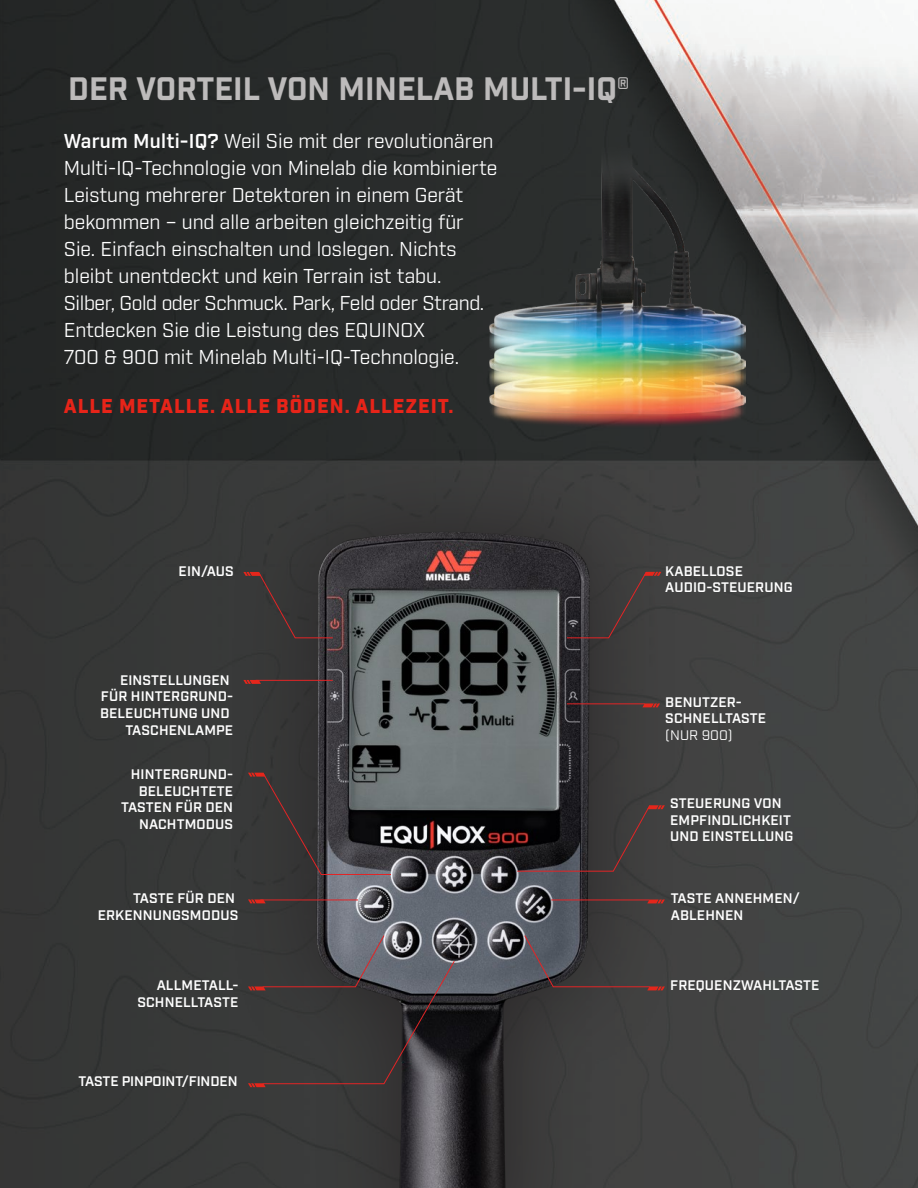
<style>
.page{position:relative;width:918px;height:1188px;background:#fff}
.page>*{position:absolute;margin:0;border:0;box-sizing:border-box;transform-origin:0 0}
.t1{font:700 31.5px "Industry";color:#bdbbbb}
.t2{font:19.5px/27px "Industry";color:#fff}
.t3{font:19.5px "Industry";letter-spacing:-.02em;color:#fff}
.t4{font:900 19.5px "Industry";letter-spacing:.05em;color:#e72419}
.t5{font:600 13.8px/16.6px "Industry";letter-spacing:.01em;color:#fff;text-align:right}
.s1{font-weight:600}
.s2{font-weight:400}
</style>
<div class="page">
<img style="left:0;top:0;width:918px;height:1188px">
<img style="left:489px;top:140px;width:257px;height:288px">
<div style="left:227px;top:443px;width:453px;height:745px;background:#231f20;opacity:.75"></div>
<img style="left:310px;top:520px;width:291px;height:668px">
<svg style="left:566px;top:571px;width:95px;height:68px;background:#3e3839"></svg>
<hr style="left:567px;top:703px;width:78px;height:1px;background:#e32425">
<hr style="left:256px;top:680px;width:77px;height:1px;background:#e32425">
<hr style="left:260px;top:899px;width:98px;height:1px;background:#e32425">
<hr style="left:551px;top:899px;width:99px;height:1px;background:#e32425">
<svg style="left:642px;top:703px;width:18px;height:4px"></svg>
<svg style="left:516px;top:804px;width:149px;height:68px;background:#322d2f"></svg>
<svg style="left:647px;top:900px;width:18px;height:3px"></svg>
<svg style="left:523px;top:934px;width:142px;height:56px;background:#464346"></svg>
<svg style="left:248px;top:934px;width:208px;height:153px;background:#434043"></svg>
<svg style="left:248px;top:899px;width:18px;height:4px"></svg>
<svg style="left:248px;top:772px;width:144px;height:103px;background:#403e40"></svg>
<svg style="left:243px;top:680px;width:18px;height:4px"></svg>
<svg style="left:243px;top:571px;width:91px;height:68px;background:#3c3637"></svg>
<p class="t1" style="left:68px;top:70px;width:563px">DER VORTEIL VON MINELAB MULTI-IQ®</p>
<p class="t2" style="left:64px;top:128px;width:435px"><span class="s1">Warum Multi-IQ?</span> Weil Sie mit der revolutionären Multi-IQ-Technologie von Minelab die kombinierte Leistung mehrerer Detektoren in einem Gerät bekommen – und alle arbeiten gleichzeitig für Sie. Einfach einschalten und loslegen. Nichts bleibt unentdeckt und kein Terrain ist tabu.</p>
<p class="t3" style="left:64px;top:292px;width:422px">Silber, Gold oder Schmuck. Park, Feld oder Strand.</p>
<p class="t2" style="left:64px;top:317px;width:397px">Entdecken Sie die Leistung des EQUINOX<br>700 &amp; 900 mit Minelab Multi-IQ-Technologie.</p>
<p class="t4" style="left:64px;top:394px;width:391px">ALLE METALLE. ALLE BÖDEN. ALLEZEIT.</p>
<p class="t5" style="left:179px;top:563px;width:57px">EIN/AUS</p>
<p class="t5" style="left:100px;top:672px;width:135px">EINSTELLUNGEN<br>FÜR HINTERGRUND-<br>BELEUCHTUNG UND<br>TASCHENLAMPE</p>
<p class="t5" style="left:121px;top:766px;width:113px">HINTERGRUND-<br>BELEUCHTETE<br>TASTEN FÜR DEN<br>NACHTMODUS</p>
<p class="t5" style="left:98px;top:891px;width:142px">TASTE FÜR DEN<br>ERKENNUNGSMODUS</p>
<p class="t5" style="left:137px;top:978px;width:103px">ALLMETALL-<br>SCHNELLTASTE</p>
<p class="t5" style="left:79px;top:1074px;width:161px">TASTE PINPOINT/FINDEN</p>
<p class="t5" style="left:665px;top:563px;width:129px;text-align:left">KABELLOSE<br>AUDIO-STEUERUNG</p>
<p class="t5" style="left:665px;top:694px;width:103px;text-align:left">BENUTZER-<br>SCHNELLTASTE <span class="s2">(NUR 900)</span></p>
<p class="t5" style="left:670px;top:796px;width:125px;text-align:left">STEUERUNG VON<br>EMPFINDLICHKEIT<br>UND EINSTELLUNG</p>
<p class="t5" style="left:671px;top:891px;width:130px;text-align:left">TASTE ANNEHMEN/<br>ABLEHNEN</p>
<p class="t5" style="left:670px;top:978px;width:151px">FREQUENZWAHLTASTE</p>
</div>
